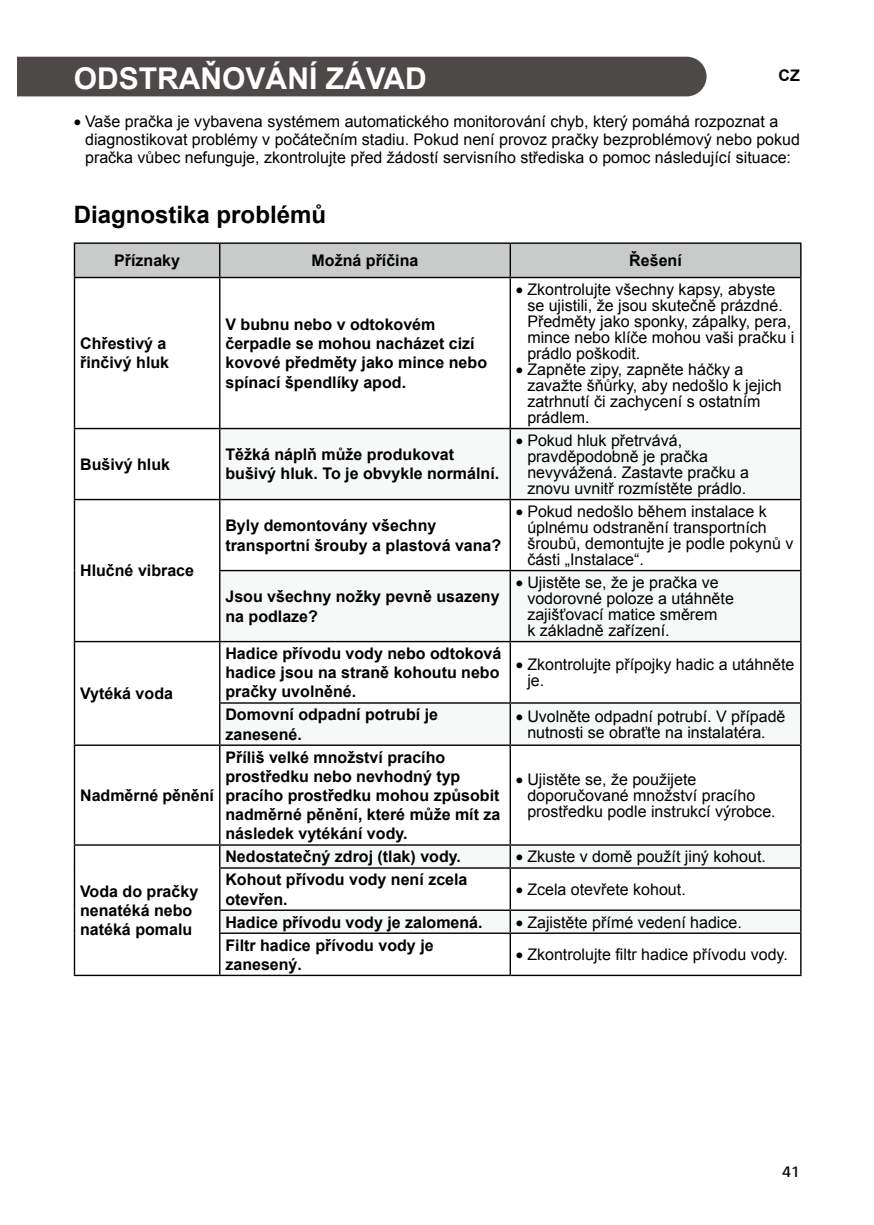
<style>
.page{position:relative;width:874px;height:1225px;background:#fff}
.page>*{position:absolute;margin:0;border:0;box-sizing:border-box;transform-origin:0 0}
.t1{font:700 30px "Arial";color:#fff}
.t2{font:700 24px "Arial";color:#000}
.t3{font:16px/16px "Arial";color:#000}
.t4{font:700 16px/19.2px "Arial";color:#000}
.t5{font:300 16px "LG Smart";color:#000}
</style>
<div class="page">
<div style="left:17px;top:57px;width:689px;height:39px;background:#4c4948"></div>
<div style="left:75px;top:244px;width:724px;height:33px;background:#c9caca"></div>
<svg style="left:75px;top:429px;width:144px;height:545px"></svg>
<svg style="left:220px;top:429px;width:579px;height:503px"></svg>
<hr style="left:74px;top:242px;width:146px;height:2px;background:#000">
<hr style="left:74px;top:244px;width:1px;height:33px;background:#000">
<hr style="left:220px;top:242px;width:290px;height:2px;background:#000">
<hr style="left:219px;top:244px;width:1px;height:33px;background:#000">
<hr style="left:510px;top:242px;width:291px;height:2px;background:#000">
<hr style="left:509px;top:244px;width:1px;height:33px;background:#000">
<hr style="left:799px;top:244px;width:2px;height:33px;background:#000">
<hr style="left:74px;top:277px;width:146px;height:1px;background:#000">
<hr style="left:74px;top:278px;width:1px;height:150px;background:#000">
<hr style="left:220px;top:277px;width:290px;height:1px;background:#000">
<hr style="left:219px;top:278px;width:1px;height:150px;background:#000">
<hr style="left:510px;top:277px;width:291px;height:1px;background:#000">
<hr style="left:509px;top:278px;width:1px;height:150px;background:#000">
<hr style="left:799px;top:278px;width:2px;height:150px;background:#000">
<hr style="left:74px;top:428px;width:146px;height:1px;background:#000">
<hr style="left:74px;top:429px;width:1px;height:70px;background:#000">
<hr style="left:220px;top:428px;width:290px;height:1px;background:#000">
<hr style="left:219px;top:429px;width:1px;height:70px;background:#000">
<hr style="left:510px;top:428px;width:291px;height:1px;background:#000">
<hr style="left:509px;top:429px;width:1px;height:70px;background:#000">
<hr style="left:799px;top:429px;width:2px;height:70px;background:#000">
<hr style="left:74px;top:499px;width:146px;height:1px;background:#000">
<hr style="left:74px;top:500px;width:1px;height:70px;background:#000">
<hr style="left:74px;top:570px;width:1px;height:71px;background:#000">
<hr style="left:220px;top:499px;width:290px;height:1px;background:#000">
<hr style="left:219px;top:500px;width:1px;height:70px;background:#000">
<hr style="left:510px;top:499px;width:291px;height:1px;background:#000">
<hr style="left:509px;top:500px;width:1px;height:70px;background:#000">
<hr style="left:799px;top:500px;width:2px;height:70px;background:#000">
<hr style="left:219px;top:570px;width:291px;height:1px;background:#000">
<hr style="left:219px;top:571px;width:1px;height:70px;background:#000">
<hr style="left:510px;top:570px;width:291px;height:1px;background:#000">
<hr style="left:509px;top:571px;width:1px;height:70px;background:#000">
<hr style="left:799px;top:571px;width:2px;height:70px;background:#000">
<hr style="left:74px;top:641px;width:146px;height:1px;background:#000">
<hr style="left:74px;top:642px;width:1px;height:61px;background:#000">
<hr style="left:74px;top:703px;width:1px;height:41px;background:#000">
<hr style="left:220px;top:641px;width:290px;height:1px;background:#000">
<hr style="left:219px;top:642px;width:1px;height:60px;background:#000">
<hr style="left:510px;top:641px;width:291px;height:1px;background:#000">
<hr style="left:509px;top:642px;width:1px;height:60px;background:#000">
<hr style="left:799px;top:642px;width:2px;height:60px;background:#000">
<hr style="left:219px;top:702px;width:291px;height:1px;background:#000">
<hr style="left:219px;top:703px;width:1px;height:41px;background:#000">
<hr style="left:510px;top:702px;width:291px;height:1px;background:#000">
<hr style="left:509px;top:703px;width:1px;height:41px;background:#000">
<hr style="left:799px;top:703px;width:2px;height:41px;background:#000">
<hr style="left:74px;top:744px;width:146px;height:2px;background:#000">
<hr style="left:74px;top:746px;width:1px;height:98px;background:#000">
<hr style="left:220px;top:744px;width:290px;height:2px;background:#000">
<hr style="left:219px;top:746px;width:1px;height:98px;background:#000">
<hr style="left:510px;top:744px;width:291px;height:2px;background:#000">
<hr style="left:509px;top:746px;width:1px;height:98px;background:#000">
<hr style="left:799px;top:746px;width:2px;height:98px;background:#000">
<hr style="left:74px;top:844px;width:146px;height:1px;background:#000">
<svg style="left:74px;top:845px;width:1px;height:23px"></svg>
<hr style="left:74px;top:868px;width:1px;height:42px;background:#000">
<svg style="left:74px;top:910px;width:1px;height:23px"></svg>
<hr style="left:74px;top:933px;width:1px;height:41px;background:#000">
<hr style="left:74px;top:974px;width:146px;height:2px;background:#000">
<hr style="left:220px;top:844px;width:290px;height:1px;background:#000">
<svg style="left:219px;top:845px;width:1px;height:22px"></svg>
<hr style="left:510px;top:844px;width:291px;height:1px;background:#000">
<svg style="left:509px;top:845px;width:1px;height:22px"></svg>
<hr style="left:799px;top:845px;width:2px;height:22px;background:#000">
<hr style="left:219px;top:867px;width:291px;height:1px;background:#000">
<hr style="left:219px;top:868px;width:1px;height:41px;background:#000">
<hr style="left:510px;top:867px;width:291px;height:1px;background:#000">
<hr style="left:509px;top:868px;width:1px;height:41px;background:#000">
<hr style="left:799px;top:868px;width:2px;height:41px;background:#000">
<hr style="left:219px;top:909px;width:291px;height:2px;background:#000">
<svg style="left:219px;top:911px;width:1px;height:21px"></svg>
<hr style="left:510px;top:909px;width:291px;height:2px;background:#000">
<svg style="left:509px;top:911px;width:1px;height:21px"></svg>
<hr style="left:799px;top:911px;width:2px;height:21px;background:#000">
<hr style="left:219px;top:932px;width:291px;height:2px;background:#000">
<hr style="left:219px;top:934px;width:1px;height:40px;background:#000">
<hr style="left:220px;top:974px;width:290px;height:2px;background:#000">
<hr style="left:510px;top:932px;width:291px;height:2px;background:#000">
<hr style="left:509px;top:934px;width:1px;height:40px;background:#000">
<hr style="left:799px;top:934px;width:2px;height:40px;background:#000">
<hr style="left:510px;top:974px;width:291px;height:2px;background:#000">
<h1 class="t1" style="left:74px;top:57px;width:354px">ODSTRAŇOVÁNÍ ZÁVAD</h1>
<p class="t4" style="left:778px;top:66px;width:23px">CZ</p>
<p class="t3" style="left:85px;top:112px;width:716px;line-height:18px;text-indent:-11px">• Vaše pračka je vybavena systémem automatického monitorování chyb, který pomáhá rozpoznat a diagnostikovat problémy v počátečním stadiu. Pokud není provoz pračky bezproblémový nebo pokud pračka vůbec nefunguje, zkontrolujte před žádostí servisního střediska o pomoc následující situace:</p>
<h2 class="t2" style="left:74px;top:198px;width:254px">Diagnostika problémů</h2>
<p class="t4" style="left:114px;top:251px;width:67px">Příznaky</p>
<p class="t4" style="left:311px;top:251px;width:108px">Možná příčina</p>
<p class="t4" style="left:629px;top:251px;width:54px">Řešení</p>
<p class="t4" style="left:80px;top:334px;width:90px">Chřestivý a řinčivý hluk</p>
<p class="t4" style="left:225px;top:315px;width:263px">V bubnu nebo v odtokovém čerpadle se mohou nacházet cizí kovové předměty jako mince nebo spínací špendlíky apod.</p>
<p class="t4" style="left:80px;top:455px;width:91px">Bušivý hluk</p>
<p class="t4" style="left:225px;top:445px;width:275px">Těžká náplň může produkovat bušivý hluk. To je obvykle normální.</p>
<p class="t4" style="left:80px;top:561px;width:115px">Hlučné vibrace</p>
<p class="t4" style="left:225px;top:516px;width:277px">Byly demontovány všechny transportní šrouby a plastová vana?</p>
<p class="t4" style="left:225px;top:587px;width:275px">Jsou všechny nožky pevně usazeny na podlaze?</p>
<p class="t3" style="left:527px;top:281px;width:268px;text-indent:-11px">• Zkontrolujte všechny kapsy, abyste se ujistili, že jsou skutečně prázdné.<br>Předměty jako sponky, zápalky, pera, mince nebo klíče mohou vaši pračku i prádlo poškodit.</p>
<p class="t3" style="left:527px;top:361px;width:256px;text-indent:-11px">• Zapněte zipy, zapněte háčky a zavažte šňůrky, aby nedošlo k jejich zatrhnutí či zachycení s ostatním prádlem.</p>
<p class="t3" style="left:527px;top:432px;width:223px;text-indent:-11px">• Pokud hluk přetrvává, pravděpodobně je pračka nevyvážená. Zastavte pračku a znovu uvnitř rozmístěte prádlo.</p>
<p class="t3" style="left:527px;top:503px;width:267px;text-indent:-11px">• Pokud nedošlo během instalace k úplnému odstranění transportních šroubů, demontujte je podle pokynů v části „Instalace“.</p>
<p class="t3" style="left:527px;top:574px;width:208px;text-indent:-11px">• Ujistěte se, že je pračka ve vodorovné poloze a utáhněte zajišťovací matice směrem<br>k základně zařízení.</p>
<p class="t4" style="left:80px;top:684px;width:94px">Vytéká voda</p>
<p class="t4" style="left:80px;top:786px;width:135px">Nadměrné pěnění</p>
<p class="t4" style="left:80px;top:882px;width:119px">Voda do pračky nenatéká nebo natéká pomalu</p>
<p class="t4" style="left:225px;top:644px;width:277px;text-align:justify">Hadice přívodu vody nebo odtoková hadice jsou na straně kohoutu nebo pračky uvolněné.</p>
<p class="t3" style="left:527px;top:656px;width:268px;text-indent:-11px">• Zkontrolujte přípojky hadic a utáhněte je.</p>
<p class="t4" style="left:225px;top:705px;width:214px">Domovní odpadní potrubí je zanesené.</p>
<p class="t3" style="left:515px;top:708px;width:271px;text-align:center">• Uvolněte odpadní potrubí. V případě nutnosti se obraťte na instalatéra.</p>
<p class="t4" style="left:225px;top:747px;width:276px">Příliš velké množství pracího prostředku nebo nevhodný typ pracího prostředku mohou způsobit nadměrné pěnění, které může mít za následek vytékání vody.</p>
<p class="t3" style="left:527px;top:771px;width:250px;text-indent:-11px">• Ujistěte se, že použijete doporučované množství pracího prostředku podle instrukcí výrobce.</p>
<p class="t4" style="left:225px;top:847px;width:237px">Nedostatečný zdroj (tlak) vody.</p>
<p class="t3" style="left:515px;top:848px;width:251px">• Zkuste v domě použít jiný kohout.</p>
<p class="t4" style="left:225px;top:870px;width:243px">Kohout přívodu vody není zcela otevřen.</p>
<p class="t3" style="left:515px;top:881px;width:171px">• Zcela otevřete kohout.</p>
<p class="t4" style="left:225px;top:912px;width:258px">Hadice přívodu vody je zalomená.</p>
<p class="t3" style="left:515px;top:914px;width:227px">• Zajistěte přímé vedení hadice.</p>
<p class="t4" style="left:225px;top:935px;width:210px">Filtr hadice přívodu vody je zanesený.</p>
<p class="t3" style="left:515px;top:946px;width:273px">• Zkontrolujte filtr hadice přívodu vody.</p>
<p class="t5" style="left:781px;top:1162px;width:20px">41</p>
</div>
